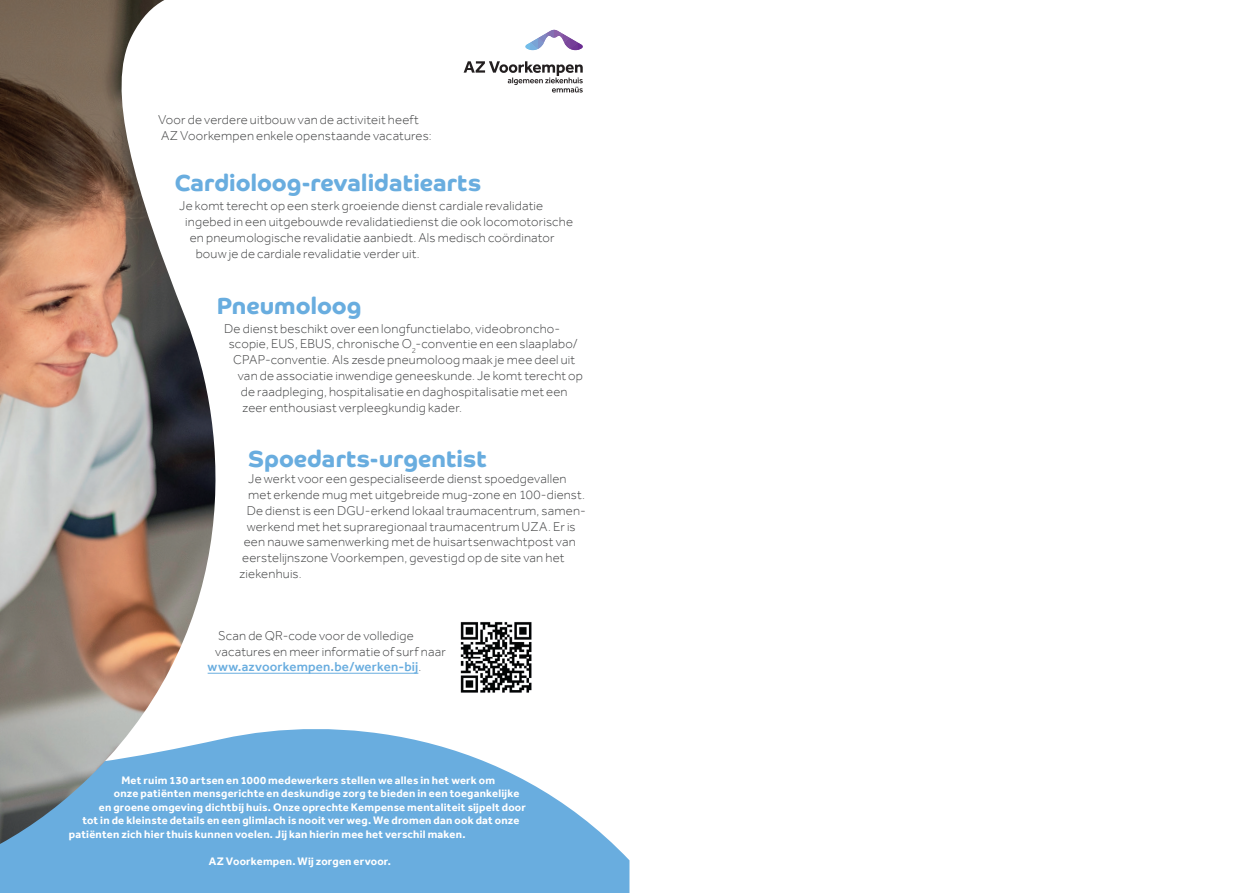
<style>
.page{position:relative;width:1259px;height:893px;background:#fff}
.page>*{position:absolute;margin:0;border:0;box-sizing:border-box;transform-origin:0 0}
.t1{font:700 23.25px "Co Headline";letter-spacing:.005em;color:#69addf}
.t2{font:300 13.2px/15.8px "Effra";letter-spacing:.015em;color:#414243}
.t3{font:500 13.2px "Effra";letter-spacing:.015em;color:#69addf}
.t4{font:700 11.25px "Effra";letter-spacing:.02em;color:#fff}
.s1{font-weight:300;color:#414243}
</style>
<div class="page">
<svg style="left:0;top:729px;width:629px;height:164px;fill:#69addf"></svg>
<img style="left:0;top:0;width:241px;height:844px">
<svg style="left:463px;top:61px;width:120px;height:31px"></svg>
<svg style="left:525px;top:30px;width:58px;height:20px"></svg>
<hr style="left:208px;top:673px;width:210px;height:1px;background:#69addf">
<img style="left:460px;top:622px;width:72px;height:71px">
<p class="t2" style="left:158px;top:112px;width:275px">Voor de verdere uitbouw van de activiteit heeft<br>AZ Voorkempen enkele openstaande vacatures:</p>
<h1 class="t1" style="left:175px;top:170px;width:308px">Cardioloog-revalidatiearts</h1>
<p class="t2" style="left:179px;top:198px;width:365px">Je komt terecht op een sterk groeiende dienst cardiale revalidatie</p>
<p class="t2" style="left:185px;top:214px;width:389px">ingebed in een uitgebouwde revalidatiedienst die ook locomotorische</p>
<p class="t2" style="left:190px;top:229px;width:366px">en pneumologische revalidatie aanbiedt. Als medisch coördinator</p>
<p class="t2" style="left:196px;top:245px;width:226px">bouw je de cardiale revalidatie verder uit.</p>
<h1 class="t1" style="left:217px;top:292px;width:146px">Pneumoloog</h1>
<p class="t2" style="left:224px;top:320px;width:337px">De dienst beschikt over een longfunctielabo, videobroncho-</p>
<p class="t2" style="left:229px;top:336px;width:350px">scopie, EUS, EBUS, chronische O<sub>2</sub>-conventie en een slaaplabo/</p>
<p class="t2" style="left:233px;top:352px;width:343px">CPAP-conventie. Als zesde pneumoloog maak je mee deel uit</p>
<p class="t2" style="left:238px;top:367px;width:347px">van de associatie inwendige geneeskunde. Je komt terecht op</p>
<p class="t2" style="left:241px;top:383px;width:328px">de raadpleging, hospitalisatie en daghospitalisatie met een</p>
<p class="t2" style="left:242px;top:399px;width:221px">zeer enthousiast verpleegkundig kader.</p>
<h1 class="t1" style="left:248px;top:446px;width:240px">Spoedarts-urgentist</h1>
<p class="t2" style="left:248px;top:471px;width:320px">Je werkt voor een gespecialiseerde dienst spoedgevallen</p>
<p class="t2" style="left:248px;top:487px;width:338px">met erkende mug met uitgebreide mug-zone en 100-dienst.</p>
<p class="t2" style="left:247px;top:502px;width:341px">De dienst is een DGU-erkend lokaal traumacentrum, samen-</p>
<p class="t2" style="left:247px;top:518px;width:330px">werkend met het supraregionaal traumacentrum UZA. Er is</p>
<p class="t2" style="left:244px;top:534px;width:333px">een nauwe samenwerking met de huisartsenwachtpost van</p>
<p class="t2" style="left:242px;top:550px;width:324px">eerstelijnszone Voorkempen, gevestigd op de site van het</p>
<p class="t2" style="left:239px;top:566px;width:64px">ziekenhuis.</p>
<p class="t2" style="left:218px;top:627px;width:197px">Scan de QR-code voor de volledige</p>
<p class="t2" style="left:215px;top:643px;width:232px">vacatures en meer informatie of surf naar</p>
<p class="t3" style="left:208px;top:659px;width:215px">www.azvoorkempen.be/werken-bij<span class="s1">.</span></p>
<p class="t4" style="left:121px;top:773px;width:375px">Met ruim 130 artsen en 1000 medewerkers stellen we alles in het werk om</p>
<p class="t4" style="left:114px;top:787px;width:407px">onze patiënten mensgerichte en deskundige zorg te bieden in een toegankelijke</p>
<p class="t4" style="left:99px;top:800px;width:428px">en groene omgeving dichtbij huis. Onze oprechte Kempense mentaliteit sijpelt door</p>
<p class="t4" style="left:82px;top:814px;width:439px">tot in de kleinste details en een glimlach is nooit ver weg. We dromen dan ook dat onze</p>
<p class="t4" style="left:69px;top:827px;width:398px">patiënten zich hier thuis kunnen voelen. Jij kan hierin mee het verschil maken.</p>
<p class="t4" style="left:209px;top:854px;width:184px">AZ Voorkempen. Wij zorgen ervoor.</p>
</div>
